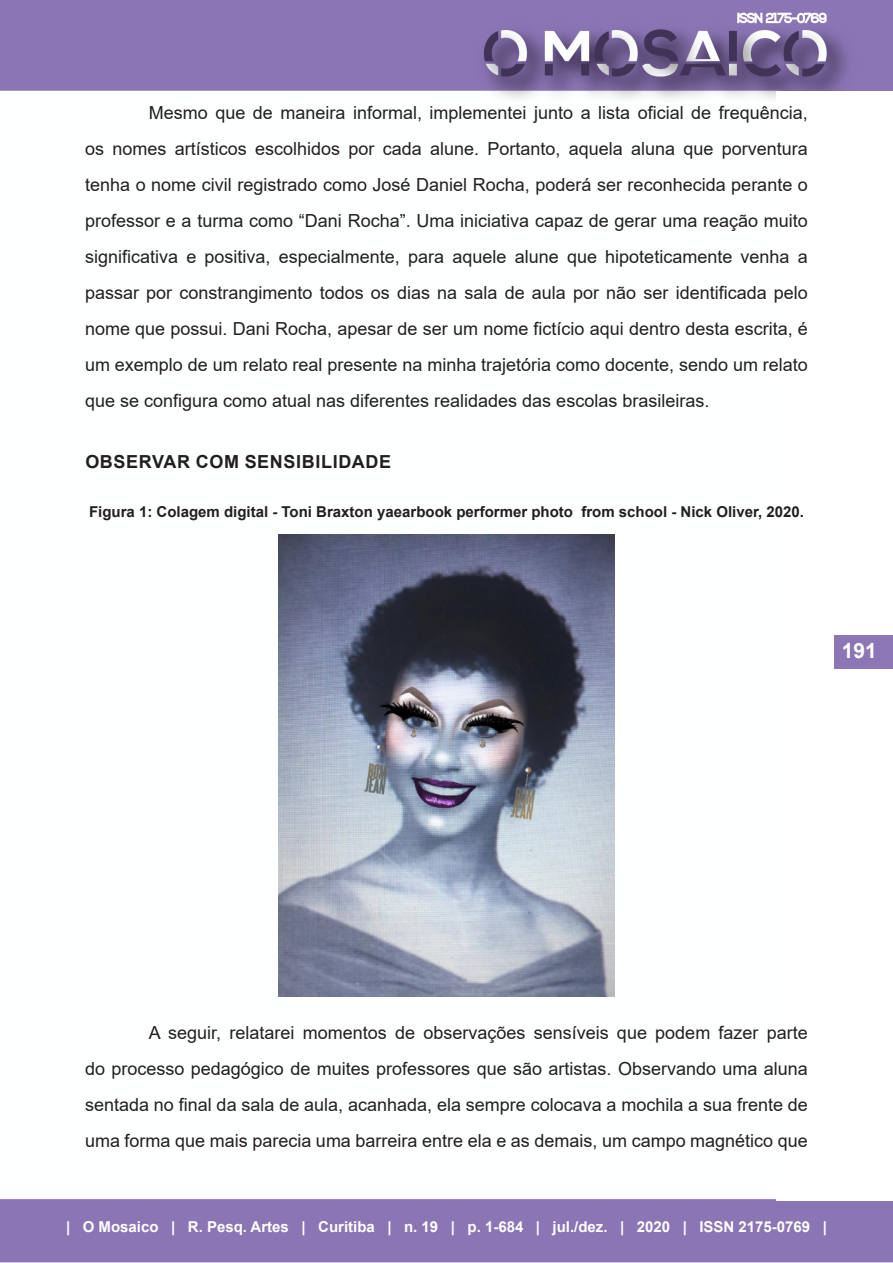
<style>
.page{position:relative;width:893px;height:1263px;background:#fff}
.page>*{position:absolute;margin:0;border:0;box-sizing:border-box;transform-origin:0 0}
.t1{font:700 21px "Arial";color:#fff}
.Corpo{font:18px/36px "Arial";color:#231f20;text-align:justify}
.Título_2{font:700 18px "Arial";letter-spacing:.035em;color:#231f20}
.figura{font:700 15px "Arial";color:#231f20}
.t2{font:700 15px "Arial";color:#fff}
</style>
<div class="page">
<img style="left:0;top:0;width:893px;height:1263px">
<div style="left:777px;top:92px;width:116px;height:1109px;background:#fff"></div>
<div style="left:834px;top:635px;width:59px;height:33px;background:#8d76b5"></div>
<img style="left:278px;top:535px;width:337px;height:461px">
<p class="Corpo" style="left:85px;top:95px;width:724px;text-indent:64px">Mesmo que de maneira informal, implementei junto a lista oficial de frequência, os nomes artísticos escolhidos por cada alune. Portanto, aquela aluna que porventura tenha o nome civil registrado como José Daniel Rocha, poderá ser reconhecida perante o professor e a turma como “Dani Rocha”. Uma iniciativa capaz de gerar uma reação muito significativa e positiva, especialmente, para aquele alune que hipoteticamente venha a passar por constrangimento todos os dias na sala de aula por não ser identificada pelo nome que possui. Dani Rocha, apesar de ser um nome fictício aqui dentro desta escrita, é um exemplo de um relato real presente na minha trajetória como docente, sendo um relato que se configura como atual nas diferentes realidades das escolas brasileiras.</p>
<p class="Título_2" style="left:85px;top:449px;width:307px">OBSERVAR COM SENSIBILIDADE</p>
<p class="figura" style="left:89px;top:501px;width:716px">Figura 1: Colagem digital - Toni Braxton yaearbook performer photo from school - Nick Oliver, 2020.</p>
<p class="t1" style="left:842px;top:636px;width:37px">191</p>
<p class="Corpo" style="left:85px;top:1014px;width:724px;text-indent:64px">A seguir, relatarei momentos de observações sensíveis que podem fazer parte do processo pedagógico de muites professores que são artistas. Observando uma aluna sentada no final da sala de aula, acanhada, ela sempre colocava a mochila a sua frente de uma forma que mais parecia uma barreira entre ela e as demais, um campo magnético que</p>
<p class="t2" style="left:66px;top:1216px;width:762px">| O Mosaico | R. Pesq. Artes | Curitiba | n. 19 | p. 1-684 | jul./dez. | 2020 | ISSN 2175-0769 |</p>
</div>
